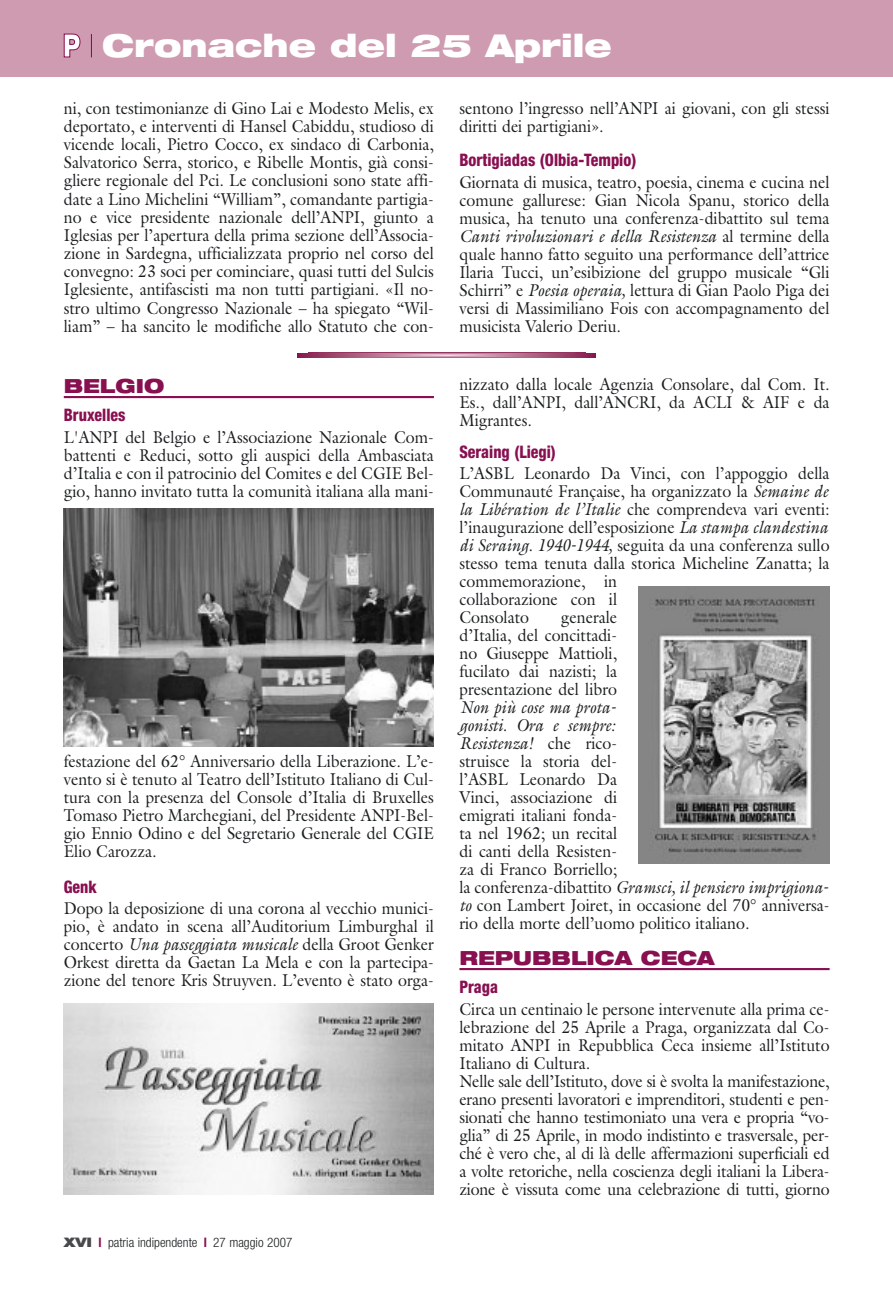
<style>
.page{position:relative;width:893px;height:1296px;background:#fff}
.page>*{position:absolute;margin:0;border:0;box-sizing:border-box;transform-origin:0 0}
.t1{font:900 expanded 31.5px "Helvetica Neue";color:#fff}
.t2{font:900 expanded 19.5px "Helvetica Neue";color:#880f50}
.t3{font:17.25px/18px "Galliard";color:#1c1f20;text-align:justify;scale:.92 1}
.t4{font:800 condensed 17.25px "Helvetica Neue";color:#880f50;scale:.92 1}
.t5{font:300 condensed 13.2px "Helvetica Neue";color:#1c1f20}
.s1{font-style:italic}
.s2{font-weight:900;font-stretch:expanded;color:#47494a}
.s3{font-weight:700;color:#880f50}
</style>
<div class="page">
<div style="left:0;top:0;width:892px;height:77px;background:#cf9bb1"></div>
<svg style="left:91px;top:34px;width:1px;height:23px"></svg>
<svg style="left:63px;top:33px;width:18px;height:25px"></svg>
<hr style="left:298px;top:353px;width:297px;height:4px;background:#8a1251">
<hr style="left:299px;top:353px;width:295px;height:4px;background:#8a1652">
<hr style="left:301px;top:353px;width:291px;height:4px;background:#8b1c54">
<hr style="left:304px;top:353px;width:285px;height:4px;background:#8c2055">
<hr style="left:307px;top:353px;width:279px;height:4px;background:#8d2458">
<hr style="left:309px;top:353px;width:275px;height:4px;background:#8e2858">
<hr style="left:312px;top:353px;width:269px;height:4px;background:#8f2c5a">
<hr style="left:315px;top:353px;width:263px;height:4px;background:#932f5d">
<hr style="left:318px;top:353px;width:257px;height:4px;background:#92345e">
<hr style="left:322px;top:353px;width:249px;height:4px;background:#943861">
<hr style="left:325px;top:353px;width:243px;height:4px;background:#963d64">
<hr style="left:328px;top:353px;width:237px;height:4px;background:#9a4067">
<hr style="left:331px;top:353px;width:231px;height:4px;background:#9b446a">
<hr style="left:335px;top:353px;width:223px;height:4px;background:#9e486d">
<hr style="left:338px;top:353px;width:216px;height:4px;background:#9f4c6f">
<hr style="left:342px;top:353px;width:209px;height:4px;background:#a35173">
<hr style="left:346px;top:353px;width:201px;height:4px;background:#a45576">
<hr style="left:350px;top:353px;width:193px;height:4px;background:#a75a7a">
<hr style="left:355px;top:353px;width:183px;height:4px;background:#aa5f7e">
<hr style="left:359px;top:353px;width:175px;height:4px;background:#ad6382">
<hr style="left:363px;top:353px;width:167px;height:4px;background:#b26786">
<hr style="left:367px;top:353px;width:159px;height:4px;background:#b46b89">
<hr style="left:370px;top:353px;width:153px;height:4px;background:#b56f8c">
<hr style="left:372px;top:353px;width:149px;height:4px;background:#b9728f">
<hr style="left:376px;top:353px;width:141px;height:4px;background:#bc7794">
<hr style="left:380px;top:353px;width:133px;height:4px;background:#be7c97">
<svg style="left:383px;top:353px;width:127px;height:4px"></svg>
<hr style="left:387px;top:354px;width:119px;height:2px;background:#c2859f">
<hr style="left:391px;top:354px;width:111px;height:2px;background:#c58aa3">
<hr style="left:394px;top:354px;width:105px;height:2px;background:#c78fa7">
<hr style="left:398px;top:354px;width:97px;height:2px;background:#ca94ab">
<hr style="left:402px;top:354px;width:89px;height:2px;background:#cd99af">
<hr style="left:406px;top:354px;width:81px;height:2px;background:#d09eb3">
<hr style="left:409px;top:354px;width:75px;height:2px;background:#d2a3b8">
<hr style="left:412px;top:354px;width:69px;height:2px;background:#d4a7bb">
<hr style="left:415px;top:354px;width:63px;height:2px;background:#d8aabf">
<hr style="left:418px;top:354px;width:57px;height:2px;background:#dcafc2">
<hr style="left:420px;top:354px;width:52px;height:2px;background:#deb4c5">
<hr style="left:424px;top:354px;width:45px;height:2px;background:#deb9c9">
<hr style="left:426px;top:355px;width:41px;height:1px;background:#e2bdcd">
<hr style="left:430px;top:355px;width:33px;height:1px;background:#e3c2d1">
<svg style="left:436px;top:355px;width:21px;height:1px"></svg>
<hr style="left:64px;top:396px;width:370px;height:2px;background:#880f50">
<hr style="left:459px;top:968px;width:370px;height:2px;background:#880f50">
<img style="left:64px;top:508px;width:370px;height:238px">
<img style="left:638px;top:587px;width:191px;height:276px">
<img style="left:64px;top:1003px;width:370px;height:192px">
<h1 class="t1" style="left:102px;top:34px;width:511px">Cronache del 25 Aprile</h1>
<p class="t3" style="left:64px;top:101px;width:404px">ni, con testimonianze di Gino Lai e Modesto Melis, ex deportato, e interventi di Hansel Cabiddu, studioso di vicende locali, Pietro Cocco, ex sindaco di Carbonia, Salvatorico Serra, storico, e Ribelle Montis, già consi&shy;gliere regionale del Pci. Le conclusioni sono state affi&shy;date a Lino Michelini “William”, comandante partigia&shy;no e vice presidente nazionale dell’ANPI, giunto a Iglesias per l’apertura della prima sezione dell’Associa&shy;zione in Sardegna, ufficializzata proprio nel corso del convegno: 23 soci per cominciare, quasi tutti del Sulcis Iglesiente, antifascisti ma non tutti partigiani. «Il no&shy;stro ultimo Congresso Nazionale – ha spiegato “Wil&shy;liam” – ha sancito le modifiche allo Statuto che con-</p>
<p class="t3" style="left:459px;top:101px;width:404px">sentono l’ingresso nell’ANPI ai giovani, con gli stessi diritti dei partigiani».</p>
<p class="t4" style="left:459px;top:154px;width:194px">Bortigiadas (Olbia-Tempio)</p>
<p class="t3" style="left:459px;top:174px;width:404px">Giornata di musica, teatro, poesia, cinema e cucina nel comune gallurese: Gian Nicola Spanu, storico della musica, ha tenuto una conferenza-dibattito sul tema <span class="s1">Canti rivoluzionari e della Resistenza</span> al termine della quale hanno fatto seguito una performance dell’attrice Ilaria Tucci, un’esibizione del gruppo musicale “Gli Schirri” e <span class="s1">Poesia operaia,</span> lettura di Gian Paolo Piga dei versi di Massimiliano Fois con accompagnamento del musicista Valerio Deriu.</p>
<p class="t2" style="left:64px;top:378px;width:102px">BELGIO</p>
<p class="t4" style="left:64px;top:409px;width:68px">Bruxelles</p>
<p class="t3" style="left:64px;top:430px;width:404px">L'ANPI del Belgio e l’Associazione Nazionale Com&shy;battenti e Reduci, sotto gli auspici della Ambasciata d’Italia e con il patrocinio del Comites e del CGIE Bel&shy;gio, hanno invitato tutta la comunità italiana alla mani-</p>
<p class="t3" style="left:64px;top:754px;width:404px">festazione del 62° Anniversario della Liberazione. L’e&shy;vento si è tenuto al Teatro dell’Istituto Italiano di Cul&shy;tura con la presenza del Console d’Italia di Bruxelles Tomaso Pietro Marchegiani, del Presidente ANPI-Bel&shy;gio Ennio Odino e del Segretario Generale del CGIE Elio Carozza.</p>
<p class="t4" style="left:64px;top:880px;width:37px">Genk</p>
<p class="t3" style="left:64px;top:901px;width:404px">Dopo la deposizione di una corona al vecchio munici&shy;pio, è andato in scena all’Auditorium Limburghal il concerto <span class="s1">Una passeggiata musicale</span> della Groot Genker Orkest diretta da Gaetan La Mela e con la partecipa&shy;zione del tenore Kris Struyven. L’evento è stato orga-</p>
<p class="t5" style="left:64px;top:1238px;width:230px"><span class="s2">XVI</span> <span class="s3">l</span> patria indipendente <span class="s3">l</span> 27 maggio 2007</p>
<p class="t3" style="left:459px;top:377px;width:404px">nizzato dalla locale Agenzia Consolare, dal Com. It.<br>Es., dall’ANPI, dall’ANCRI, da ACLI &amp; AIF e da Migrantes.</p>
<p class="t4" style="left:459px;top:445px;width:106px">Seraing (Liegi)</p>
<p class="t3" style="left:459px;top:466px;width:404px;text-align:left">L’ASBL Leonardo Da Vinci, con l’appoggio della Communauté Française, ha organizzato la <span class="s1">Semaine de la Libération de l’Italie</span> che comprendeva vari eventi: l’inaugurazione dell’esposizione <span class="s1">La stampa clandestina di Seraing. 1940-1944,</span> seguita da una conferenza sullo stesso tema tenuta dalla storica Micheline Zanatta; la commemorazione, in<br>collaborazione con il<br>Consolato</p>
<p class="t3" style="left:459px;top:610px;width:173px;text-indent:101px">generale d’Italia, del concittadi&shy;no Giuseppe Mattioli, fucilato dai nazisti; la presentazione del libro</p>
<p class="t3" style="left:459px;top:700px;width:404px;text-align:left"><span class="s1">Non più cose ma prota-<br>gonisti. Ora e sempre:<br>Resistenza!</span> che rico-<br>struisce la storia del-<br>l’ASBL Leonardo Da<br>Vinci, associazione di<br>emigrati italiani fonda-<br>ta nel 1962; un recital<br>di canti della Resisten-<br>za di Franco Borriello;<br>la conferenza-dibattito <span class="s1">Gramsci, il pensiero imprigiona&shy;to</span> con Lambert Joiret, in occasione del 70° anniversa&shy;rio della morte dell’uomo politico italiano.</p>
<p class="t2" style="left:459px;top:950px;width:256px">REPUBBLICA CECA</p>
<p class="t4" style="left:459px;top:981px;width:43px">Praga</p>
<p class="t3" style="left:459px;top:1002px;width:404px;text-align:left">Circa un centinaio le persone intervenute alla prima ce&shy;lebrazione del 25 Aprile a Praga, organizzata dal Co&shy;mitato ANPI in Repubblica Ceca insieme all’Istituto Italiano di Cultura.<br>Nelle sale dell’Istituto, dove si è svolta la manifestazione, erano presenti lavoratori e imprenditori, studenti e pen&shy;sionati che hanno testimoniato una vera e propria “vo&shy;glia” di 25 Aprile, in modo indistinto e trasversale, per&shy;ché è vero che, al di là delle affermazioni superficiali ed a volte retoriche, nella coscienza degli italiani la Libera&shy;zione è vissuta come una celebrazione di tutti, giorno</p>
</div>
